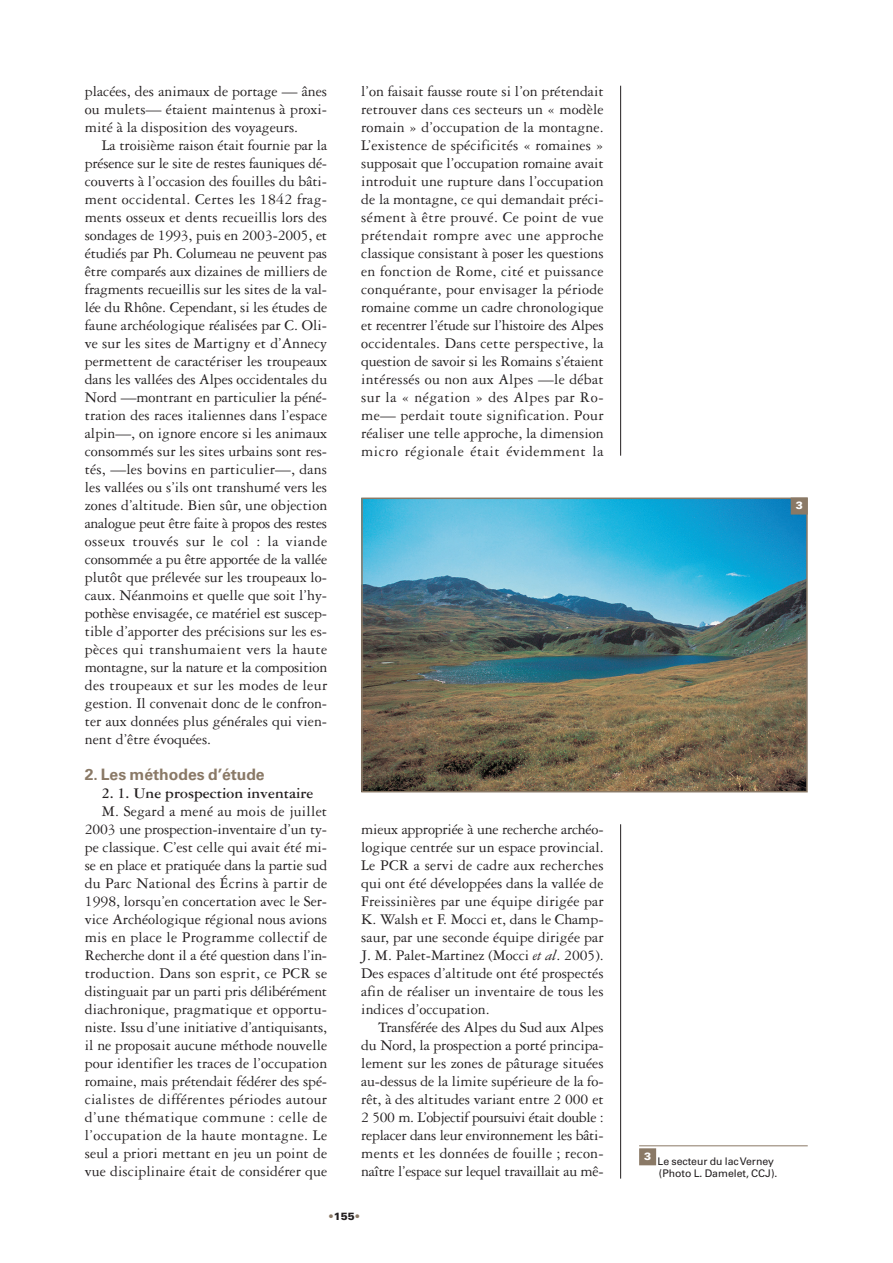
<style>
.page{position:relative;width:893px;height:1263px;background:#fff}
.page>*{position:absolute;margin:0;border:0;box-sizing:border-box;transform-origin:0 0}
.t1{font:15.75px/18px "Garamond Three";letter-spacing:.005em;color:#231f20;text-align:justify}
.t2{font:700 15.75px "Garamond Three";color:#231f20}
.t3{font:700 15.75px "Univers";color:#8a7966}
.t4{font:10.5px/11.2px "Univers";color:#231f20}
.t5{font:900 10.5px "Univers";color:#231f20}
.t6{font:900 10.5px "Univers";color:#fff}
.s1{font-style:italic}
.s2{color:#8a7966}
</style>
<div class="page">
<hr style="left:639px;top:1145px;width:169px;height:1px;background:#8a7966">
<div style="left:640px;top:1149px;width:15px;height:15px;background:#8a7966"></div>
<div style="left:639px;top:1148px;width:17px;height:17px;border:2px solid #8a7966"></div>
<hr style="left:620px;top:824px;width:1px;height:354px;background:#231f20">
<hr style="left:620px;top:86px;width:1px;height:370px;background:#231f20">
<img style="left:364px;top:500px;width:441px;height:289px">
<div style="left:361px;top:497px;width:447px;height:295px;border:2px solid #8a7966"></div>
<div style="left:791px;top:498px;width:16px;height:16px;background:#8a7966"></div>
<div style="left:791px;top:497px;width:17px;height:18px;border:2px solid #8a7966"></div>
<p class="t1" style="left:85px;top:84px;width:244px">placées, des animaux de portage — ânes ou mulets— étaient maintenus à proxi&shy;mité à la disposition des voyageurs.</p>
<p class="t1" style="left:85px;top:138px;width:244px;text-indent:17px">La troisième raison était fournie par la présence sur le site de restes fauniques dé&shy;couverts à l’occasion des fouilles du bâti&shy;ment occidental. Certes les 1842 frag&shy;ments osseux et dents recueillis lors des sondages de 1993, puis en 2003-2005, et étudiés par Ph. Columeau ne peuvent pas être comparés aux dizaines de milliers de fragments recueillis sur les sites de la val&shy;lée du Rhône. Cependant, si les études de faune archéologique réalisées par C. Oli&shy;ve sur les sites de Martigny et d’Annecy permettent de caractériser les troupeaux dans les vallées des Alpes occidentales du Nord —montrant en particulier la péné&shy;tration des races italiennes dans l’espace alpin—, on ignore encore si les animaux consommés sur les sites urbains sont res&shy;tés, —les bovins en particulier—, dans les vallées ou s’ils ont transhumé vers les zones d’altitude. Bien sûr, une objection analogue peut être faite à propos des restes osseux trouvés sur le col : la viande consommée a pu être apportée de la vallée plutôt que prélevée sur les troupeaux lo&shy;caux. Néanmoins et quelle que soit l’hy&shy;pothèse envisagée, ce matériel est suscep&shy;tible d’apporter des précisions sur les es&shy;pèces qui transhumaient vers la haute montagne, sur la nature et la composition des troupeaux et sur les modes de leur gestion. Il convenait donc de le confron&shy;ter aux données plus générales qui vien&shy;nent d’être évoquées.</p>
<p class="t3" style="left:85px;top:769px;width:181px">2. Les méthodes d’étude</p>
<p class="t2" style="left:102px;top:788px;width:213px">2. 1. Une prospection inventaire</p>
<p class="t1" style="left:85px;top:804px;width:244px;text-indent:17px">M. Segard a mené au mois de juillet 2003 une prospection-inventaire d’un ty&shy;pe classique. C’est celle qui avait été mi&shy;se en place et pratiquée dans la partie sud du Parc National des Écrins à partir de 1998, lorsqu’en concertation avec le Ser&shy;vice Archéologique régional nous avions mis en place le Programme collectif de Recherche dont il a été question dans l’in&shy;troduction. Dans son esprit, ce PCR se distinguait par un parti pris délibérément diachronique, pragmatique et opportu&shy;niste. Issu d’une initiative d’antiquisants, il ne proposait aucune méthode nouvelle pour identifier les traces de l’occupation romaine, mais prétendait fédérer des spé&shy;cialistes de différentes périodes autour d’une thématique commune : celle de l’occupation de la haute montagne. Le seul a priori mettant en jeu un point de vue disciplinaire était de considérer que</p>
<p class="t1" style="left:361px;top:84px;width:244px">l’on faisait fausse route si l’on prétendait retrouver dans ces secteurs un « modèle romain » d’occupation de la montagne.<br>L’existence de spécificités « romaines » supposait que l’occupation romaine avait introduit une rupture dans l’occupation de la montagne, ce qui demandait préci&shy;sément à être prouvé. Ce point de vue prétendait rompre avec une approche classique consistant à poser les questions en fonction de Rome, cité et puissance conquérante, pour envisager la période romaine comme un cadre chronologique et recentrer l’étude sur l’histoire des Alpes occidentales. Dans cette perspective, la question de savoir si les Romains s’étaient intéressés ou non aux Alpes —le débat sur la « négation » des Alpes par Ro&shy;me— perdait toute signification. Pour réaliser une telle approche, la dimension micro régionale était évidemment la</p>
<p class="t1" style="left:361px;top:822px;width:244px">mieux appropriée à une recherche archéo&shy;logique centrée sur un espace provincial.<br>Le PCR a servi de cadre aux recherches qui ont été développées dans la vallée de Freissinières par une équipe dirigée par K. Walsh et F. Mocci et, dans le Champ&shy;saur, par une seconde équipe dirigée par J. M. Palet-Martinez (Mocci <span class="s1">et al</span>. 2005).<br>Des espaces d’altitude ont été prospectés afin de réaliser un inventaire de tous les indices d’occupation.</p>
<p class="t1" style="left:361px;top:1020px;width:244px;text-indent:17px">Transférée des Alpes du Sud aux Alpes du Nord, la prospection a porté principa&shy;lement sur les zones de pâturage situées au-dessus de la limite supérieure de la fo&shy;rêt, à des altitudes variant entre 2 000 et 2 500 m. L’objectif poursuivi était double : replacer dans leur environnement les bâti&shy;ments et les données de fouille ; recon&shy;naître l’espace sur lequel travaillait au mê-</p>
<p class="t5" style="left:328px;top:1212px;width:33px"><span class="s2">•</span>155<span class="s2">•</span></p>
<p class="t6" style="left:796px;top:501px;width:9px">3</p>
<p class="t6" style="left:644px;top:1152px;width:9px">3</p>
<p class="t4" style="left:658px;top:1157px;width:121px">Le secteur du lac Verney (Photo L. Damelet, CCJ).</p>
</div>
